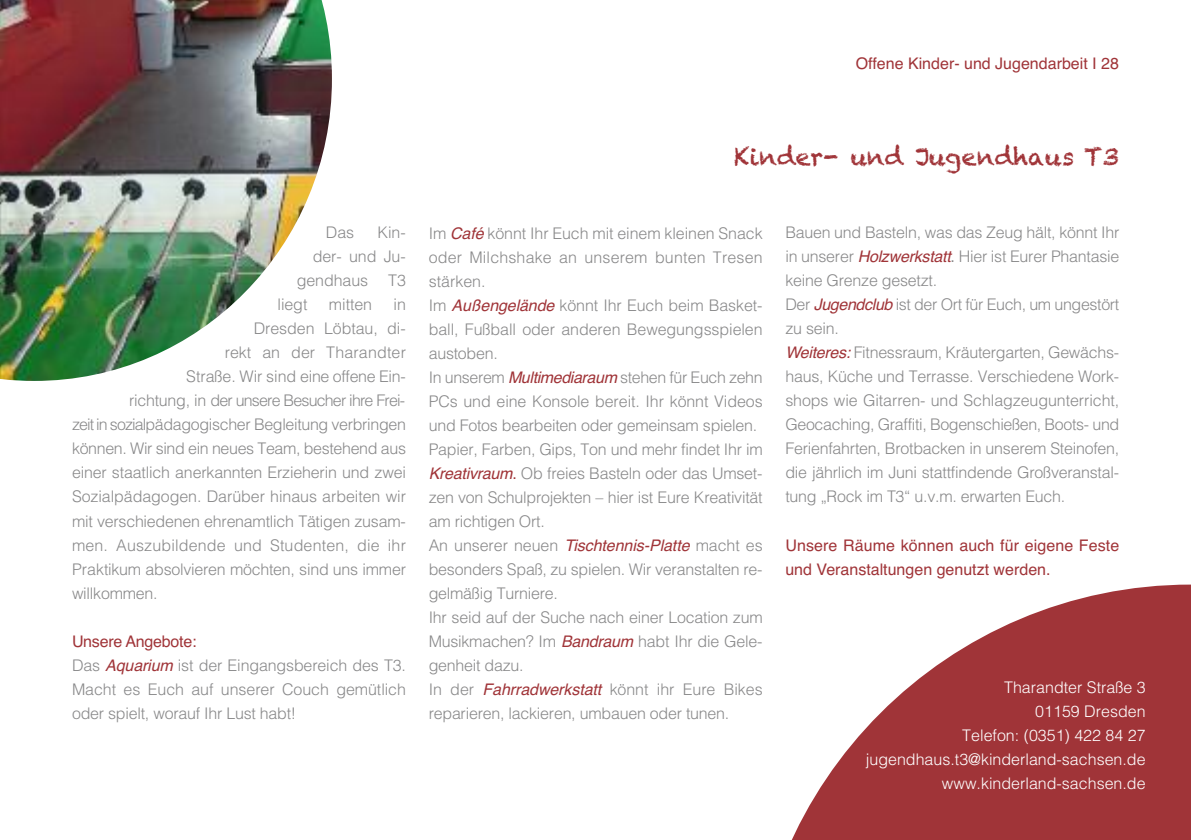
<style>
.page{position:relative;width:1191px;height:840px;background:#fff}
.page>*{position:absolute;margin:0;border:0;box-sizing:border-box;transform-origin:0 0}
.t1{font:24px "Chalkduster";color:#a03438}
.t2{font:300 16px/24px "Helvetica";letter-spacing:-.015em;color:#888889}
.t3{font:300 16px/24px "Helvetica";color:#fff;text-align:right}
.t4{font:16px/24px "Helvetica";color:#a03438}
.t5{font:300 16px "Helvetica";letter-spacing:.01em;color:#888889}
.t6{font:300 16px "Helvetica";letter-spacing:-.05em;color:#888889}
.s1{font-weight:400;color:#a03438}
.s2{font-weight:400;font-style:italic;color:#a03438}
.s3{font-weight:400;color:#a13639}
.s4{font-weight:400}
</style>
<div class="page">
<img style="left:0;top:0;width:332px;height:380px">
<svg style="left:792px;top:584px;width:399px;height:255px;fill:#a03438"></svg>
<p class="t4" style="left:856px;top:51px;width:265px">Offene Kinder- und Jugendarbeit I 28</p>
<p class="t2" style="left:326px;top:219px;width:30px">Das</p>
<p class="t2" style="left:377px;top:219px;width:30px">Kin-</p>
<p class="t2" style="left:313px;top:243px;width:95px">der- und Ju-</p>
<p class="t2" style="left:297px;top:267px;width:73px">gendhaus</p>
<p class="t2" style="left:388px;top:267px;width:19px">T3</p>
<p class="t2" style="left:277px;top:291px;width:31px">liegt</p>
<p class="t2" style="left:329px;top:291px;width:45px">mitten</p>
<p class="t2" style="left:394px;top:291px;width:14px">in</p>
<p class="t2" style="left:254px;top:315px;width:153px">Dresden Löbtau, di-</p>
<p class="t5" style="left:225px;top:339px;width:183px">rekt an der Tharandter</p>
<p class="t2" style="left:186px;top:363px;width:221px">Straße. Wir sind eine offene Ein-</p>
<p class="t6" style="left:129px;top:387px;width:278px">richtung, in der unsere Besucher ihre Frei-</p>
<p class="t2" style="left:72px;top:411px;width:335px">zeitinsozialpädagogischer Begleitung verbringen</p>
<p class="t2" style="left:72px;top:435px;width:335px">können. Wir sind ein neues Team, bestehend aus</p>
<p class="t2" style="left:72px;top:459px;width:335px">einer staatlich anerkannten Erzieherin und zwei</p>
<p class="t2" style="left:72px;top:483px;width:335px">Sozialpädagogen. Darüber hinaus arbeiten wir</p>
<p class="t2" style="left:72px;top:507px;width:335px">mit verschiedenen ehrenamtlich Tätigen zusam-</p>
<p class="t5" style="left:72px;top:531px;width:335px">men. Auszubildende und Studenten, die ihr</p>
<p class="t2" style="left:72px;top:555px;width:335px">Praktikum absolvieren möchten, sind uns immer</p>
<p class="t2" style="left:72px;top:579px;width:87px">willkommen.</p>
<p class="t2" style="left:72px;top:627px;width:335px"><span class="s1">Unsere Angebote:<br></span>Das <span class="s2">Aquarium</span> ist der Eingangsbereich des T3.<br>Macht es Euch auf unserer Couch gemü tlich oder spielt, worauf Ihr Lust habt!</p>
<h1 class="t1" style="left:734px;top:143px;width:386px">Kinder- und Jugendhaus T3</h1>
<p class="t2" style="left:429px;top:220px;width:335px">Im <span class="s2">Café</span> könnt Ihr Euch mit einem kleinen Snack oder Milchshake an unserem bunten Tresen stärken.<br>Im <span class="s2">Außengelände</span> könnt Ihr Euch beim Basket&shy;ball, Fußball oder anderen Bewegungsspielen austoben.<br>In unserem <span class="s2">Multimediaraum</span> stehen für Euch zehn PCs und eine Konsole bereit. Ihr könnt Videos und Fotos bearbeiten oder gemeinsam spielen.<br>Papier, Farben, Gips, Ton und mehr findet Ihr im <span class="s2">Kreativraum</span><span class="s3">.</span> Ob freies Basteln oder das Umset&shy;zen von Schulprojekten – hier ist Eure Kreativität am richtigen Ort.<br>An unserer neuen <span class="s2">Tischtennis-Platte</span> macht es besonders Spaß, zu spielen. Wir veranstalten re&shy;gelmäßig Turniere.<br>Ihr seid auf der Suche nach einer Location zum Musikmachen? Im <span class="s2">Bandraum</span> habt Ihr die Gele&shy;genheit dazu.<br>In der <span class="s2">Fahrradwerkstatt</span> könnt ihr Eure Bikes reparieren, lackieren, umbauen oder tunen.</p>
<p class="t2" style="left:785px;top:219px;width:335px">Bauen und Basteln, was das Zeug hält, könnt Ihr in unserer <span class="s2">Holzwerkstatt</span><span class="s4">.</span> Hier ist Eurer Phantasie keine Grenze gesetzt.<br>Der <span class="s2">Jugendclub</span> ist der Ort für Euch, um ungestört zu sein.<br><span class="s2">Weiteres:</span> Fitnessraum, Kräutergarten, Gewächs&shy;haus, Küche und Terrasse. Verschiedene Work&shy;shops wie Gitarren- und Schlagzeugunterricht, Geocaching, Graffiti, Bogenschießen, Boots- und Ferienfahrten, Brotbacken in unserem Steinofen, die jährlich im Juni stattfindende Großveranstal&shy;tung „Rock im T3“ u.v.m. erwarten Euch.</p>
<p class="t4" style="left:785px;top:532px;width:335px">Unsere Räume können auch für eigene Feste und Veranstaltungen genutzt werden.</p>
<p class="t3" style="left:866px;top:673px;width:281px">Tharandter Straße 3<br>01159 Dresden<br>Telefon: (0351) 422 84 27 jugendhaus.t3@kinderland-sachsen.de www.kinderland-sachsen.de</p>
</div>
